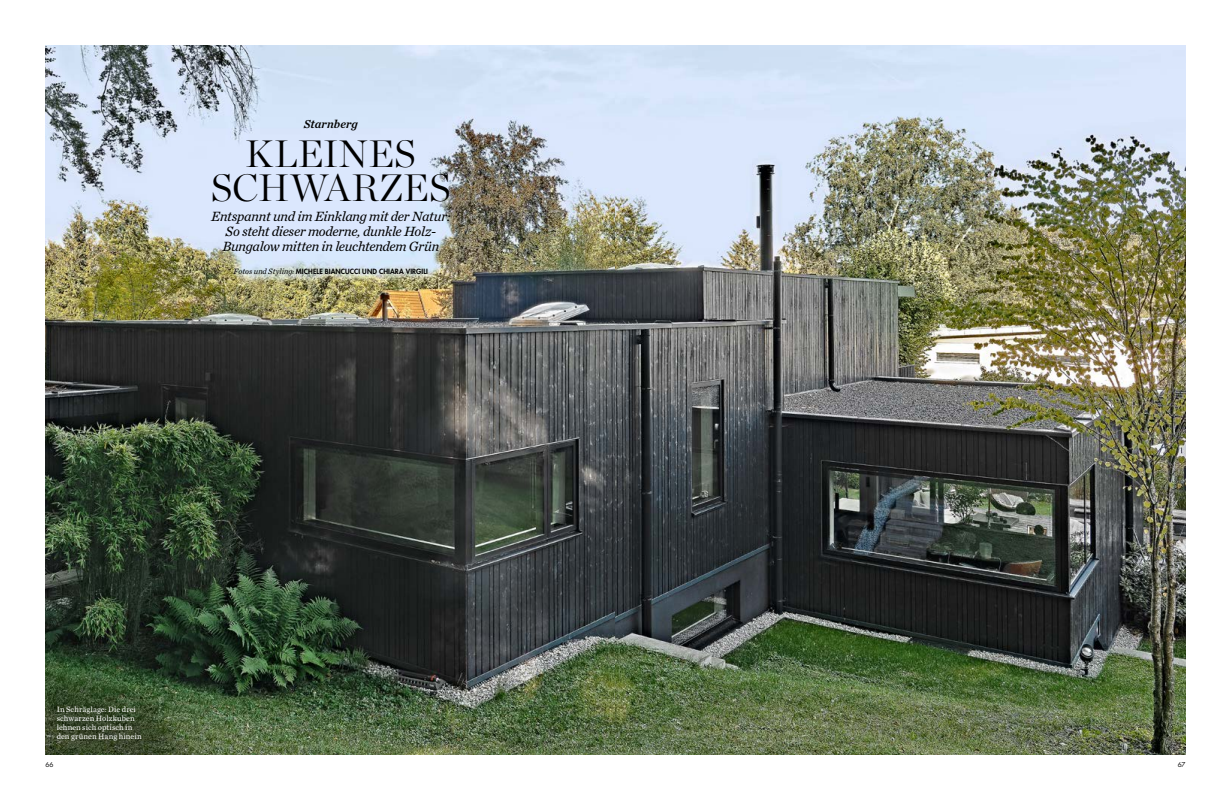
<style>
.page{position:relative;width:1231px;height:803px;background:#fff}
.page>*{position:absolute;margin:0;border:0;box-sizing:border-box;transform-origin:0 0}
.t1{font:300 38px/34px "Chronicle Display";letter-spacing:.01em;color:#000;text-align:center}
.t2{font:italic 14px/15px "Chronicle Text G2";letter-spacing:-.02em;color:#000;text-align:center}
.t3{font:italic 12px "Chronicle Text G2 Semi";letter-spacing:.005em;color:#000}
.t4{font:8px/9px "Chronicle Text G2";letter-spacing:.015em;color:#fff}
.t5{font:800 7px "Futura";letter-spacing:.015em;color:#000}
.t6{font:6.5px "Futura";color:#000}
.s1{font-family:"Chronicle Text G2";font-weight:400;font-style:italic;font-size:8px}
</style>
<div class="page">
<img style="left:45px;top:46px;width:1140px;height:708px">
<p class="t3" style="left:303px;top:114px;width:56px">Starnberg</p>
<h1 class="t1" style="left:211px;top:134px;width:241px">KLEINES<br>SCHWARZES</h1>
<p class="t2" style="left:211px;top:207px;width:240px">Entspannt und im Einklang mit der Natur:<br>So steht dieser moderne, dunkle Holz-<br>Bungalow mitten in leuchtendem Grün</p>
<p class="t5" style="left:233px;top:267px;width:196px"><span class="s1">Fotos und Styling:</span> MICHELE BIANCUCCI UND CHIARA VIRGILI</p>
<p class="t4" style="left:57px;top:704px;width:86px">In Schräglage: Die drei schwarzen Holzkuben lehnen sich optisch in den grünen Hang hinein</p>
<p class="t6" style="left:45px;top:759px;width:10px">66</p>
<p class="t6" style="left:1177px;top:759px;width:9px">67</p>
</div>
